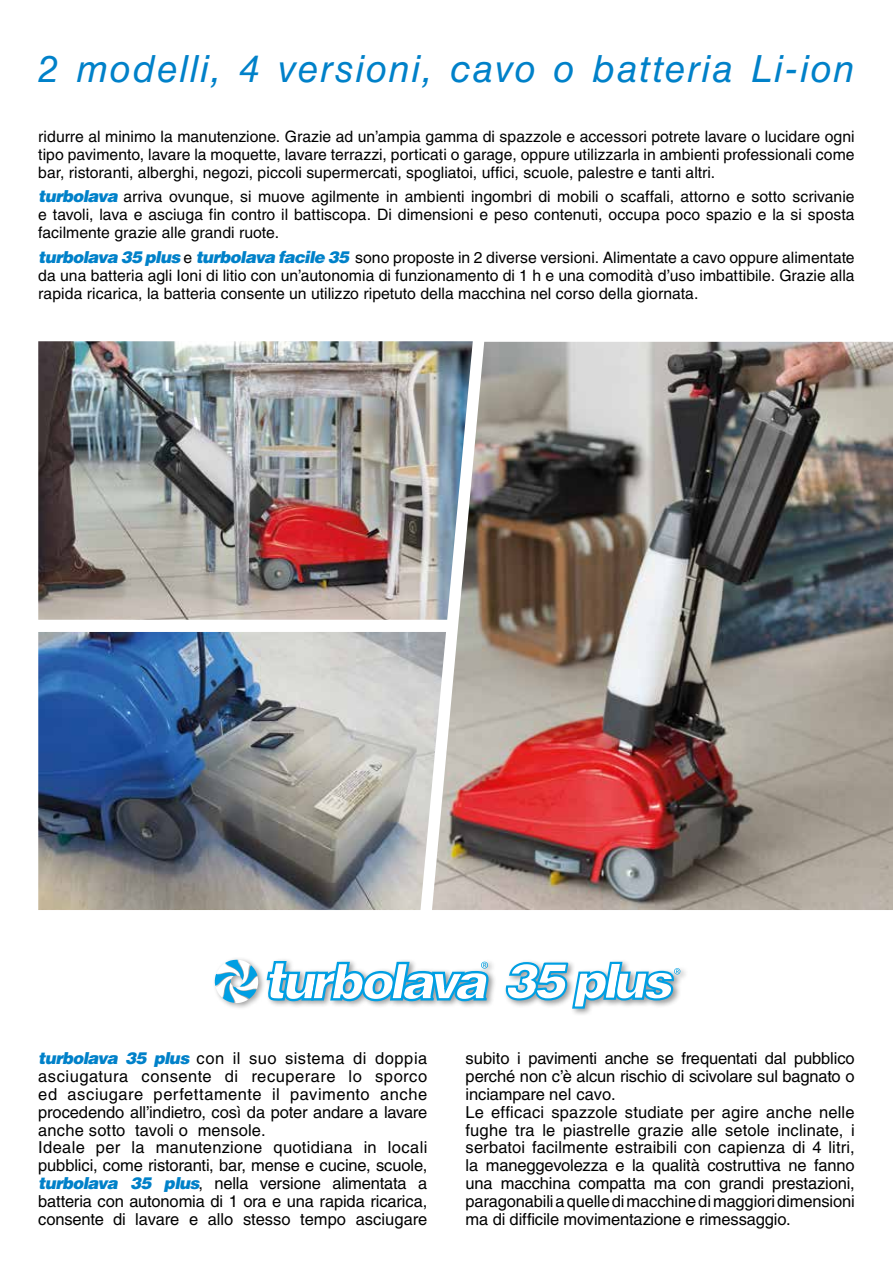
<style>
.page{position:relative;width:893px;height:1263px;background:#fff}
.page>*{position:absolute;margin:0;border:0;box-sizing:border-box;transform-origin:0 0}
.t1{font:italic 37.5px "Helvetica LT Std";letter-spacing:.05em;color:#0081c9}
.t2{font:16.5px/17.9px "Helvetica LT Std";letter-spacing:-.005em;color:#000}
.t3{font:15.75px/18px "Helvetica LT Std";color:#000;text-align:justify}
.s1{font-weight:900;font-style:italic;font-size:16.5px;color:#0081c9}
.s2{font-weight:900;font-style:italic;color:#0081c9}
</style>
<div class="page">
<div style="left:212px;top:956px;width:285px;height:54px;background:#000;opacity:.4"></div>
<svg style="left:265px;top:960px;width:226px;height:42px"></svg>
<svg style="left:215px;top:960px;width:43px;height:43px"></svg>
<svg style="left:505px;top:961px;width:175px;height:49px"></svg>
<img style="left:38px;top:341px;width:435px;height:279px">
<img style="left:432px;top:342px;width:461px;height:568px">
<img style="left:38px;top:632px;width:408px;height:278px">
<h1 class="t1" style="left:38px;top:47px;width:818px">2 modelli, 4 versioni, cavo o batteria Li-ion</h1>
<p class="t3" style="left:38px;top:127px;width:818px">ridurre al minimo la manutenzione. Grazie ad un’ampia gamma di spazzole e accessori potrete lavare o lucidare ogni tipo pavimento, lavare la moquette, lavare terrazzi, porticati o garage, oppure utilizzarla in ambienti professionali come bar, ristoranti, alberghi, negozi, piccoli supermercati, spogliatoi, uffici, scuole, palestre e tanti altri.</p>
<p class="t3" style="left:38px;top:188px;width:818px"><span class="s1">turbolava</span> arriva ovunque, si muove agilmente in ambienti ingombri di mobili o scaffali, attorno e sotto scrivanie e tavoli, lava e asciuga fin contro il battiscopa. Di dimensioni e peso contenuti, occupa poco spazio e la si sposta facilmente grazie alle grandi ruote.</p>
<p class="t3" style="left:38px;top:248px;width:818px"><span class="s1">turbolava 35 plus</span> e <span class="s1">turbolava facile 35</span> sono proposte in 2 diverse versioni. Alimentate a cavo oppure alimentate da una batteria agli Ioni di litio con un’autonomia di funzionamento di 1 h e una comodità d’uso imbattibile. Grazie alla rapida ricarica, la batteria consente un utilizzo ripetuto della macchina nel corso della giornata.</p>
<p class="t2" style="left:38px;top:1049px;width:391px"><span class="s2">turbolava 35 plus</span> con il suo sistema di doppia asciugatura consente di recuperare lo sporco ed asciugare perfettamente il pavimento anche procedendo all’indietro, così da poter andare a lavare anche sotto tavoli o mensole.<br>Ideale per la manutenzione quotidiana in locali pubblici, come ristoranti, bar, mense e cucine, scuole, <span class="s2">turbolava 35 plus</span>, nella versione alimentata a batteria con autonomia di 1 ora e una rapida ricarica, consente di lavare e allo stesso tempo asciugare</p>
<p class="t2" style="left:466px;top:1049px;width:391px">subito i pavimenti anche se frequentati dal pubblico perché non c’è alcun rischio di scivolare sul bagnato o inciampare nel cavo.<br>Le efficaci spazzole studiate per agire anche nelle fughe tra le piastrelle grazie alle setole inclinate, i serbatoi facilmente estraibili con capienza di 4 litri, la maneggevolezza e la qualità costruttiva ne fanno una macchina compatta ma con grandi prestazioni, paragonabili a quelle di macchine di maggiori dimensioni ma di difficile movimentazione e rimessaggio.</p>
</div>
